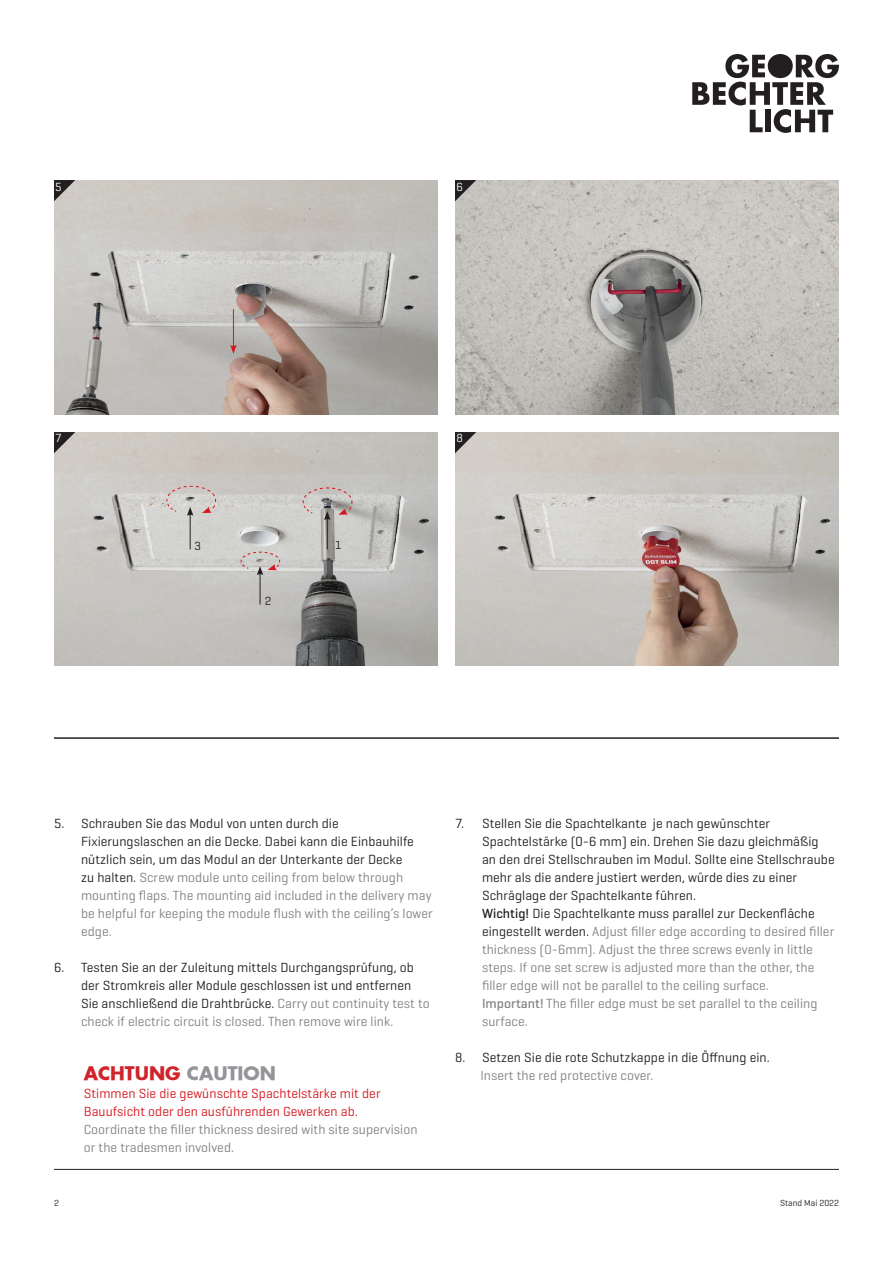
<style>
.page{position:relative;width:893px;height:1263px;background:#fff}
.page>*{position:absolute;margin:0;border:0;box-sizing:border-box;transform-origin:0 0}
.t1{font:700 18px "Futura";color:#d1232a}
.t2{font:13.5px/18px "Geogrotesque";letter-spacing:.005em;color:#231f20}
.t3{font:13.5px/18px "Geogrotesque";letter-spacing:.005em;color:#808285}
.t4{font:13.5px/18px "Geogrotesque";letter-spacing:.005em;color:#d7171f}
.t5{font:12px "Geogrotesque";color:#fff}
.t6{font:12px "Geogrotesque";color:#231f20}
.t7{font:9px "Geogrotesque";color:#231f20}
.s1{color:#231f20}
.s2{color:#808285}
.s3{color:#939598}
.s4{font-weight:500}
.s5{font-weight:500;color:#808285}
</style>
<div class="page">
<svg style="left:692px;top:54px;width:147px;height:79px"></svg>
<div style="left:772px;top:58px;width:16px;height:16px;background:#231f20;border-radius:50%"></div>
<img style="left:54px;top:180px;width:384px;height:234px">
<img style="left:54px;top:432px;width:384px;height:234px">
<img style="left:455px;top:432px;width:384px;height:234px">
<img style="left:455px;top:180px;width:384px;height:234px">
<hr style="left:190px;top:513px;width:1px;height:36px;background:#231f20">
<hr style="left:260px;top:573px;width:1px;height:31px;background:#231f20">
<hr style="left:233px;top:309px;width:1px;height:38px;background:#d7171f">
<svg style="left:230px;top:345px;width:7px;height:9px"></svg>
<hr style="left:327px;top:518px;width:1px;height:31px;background:#231f20">
<hr style="left:54px;top:737px;width:785px;height:2px;background:#231f20">
<hr style="left:54px;top:1169px;width:785px;height:1px;background:#231f20">
<svg style="left:54px;top:180px;width:21px;height:21px"></svg>
<svg style="left:455px;top:180px;width:21px;height:21px"></svg>
<svg style="left:54px;top:432px;width:21px;height:21px"></svg>
<svg style="left:455px;top:432px;width:21px;height:21px"></svg>
<svg style="left:303px;top:487px;width:49px;height:33px;background:#bbb3b1"></svg>
<svg style="left:166px;top:486px;width:50px;height:30px"></svg>
<svg style="left:241px;top:552px;width:39px;height:23px"></svg>
<p class="t5" style="left:55px;top:180px;width:8px">5</p>
<p class="t5" style="left:457px;top:180px;width:8px">6</p>
<p class="t5" style="left:55px;top:430px;width:8px">7</p>
<p class="t6" style="left:195px;top:538px;width:8px">3</p>
<p class="t6" style="left:265px;top:593px;width:8px">2</p>
<p class="t6" style="left:335px;top:538px;width:8px">1</p>
<p class="t5" style="left:457px;top:430px;width:8px">8</p>
<p class="t3" style="left:81px;top:814px;width:353px;text-indent:-27px"><span class="s1">5. Schrauben Sie das Modul von unten durch die Fixierungslaschen an die Decke. Dabei kann die Einbauhilfe nützlich sein, um das Modul an der Unterkante der Decke<br>zu halten.</span> Screw module unto ceiling from below through mounting flaps. The mounting aid included in the delivery may be helpful for keeping the module flush with the ceiling’s lower edge.</p>
<p class="t2" style="left:81px;top:958px;width:350px;text-indent:-27px">6. Testen Sie an der Zuleitung mittels Durchgangsprüfung, ob der Stromkreis aller Module geschlossen ist und entfernen Sie anschließend die Drahtbrücke. <span class="s2">Carry out continuity test to check if electric circuit is closed. Then remove wire link.</span></p>
<h1 class="t1" style="left:84px;top:1061px;width:194px">ACHTUNG <span class="s3">CAUTION</span></h1>
<p class="t4" style="left:84px;top:1084px;width:298px">Stimmen Sie die gewünschte Spachtelstärke mit der<br>Bauufsicht oder den ausführenden Gewerken ab.</p>
<p class="t3" style="left:84px;top:1120px;width:335px">Coordinate the filler thickness desired with site supervision or the tradesmen involved.</p>
<p class="t2" style="left:482px;top:814px;width:354px;text-indent:-27px">7. Stellen Sie die Spachtelkante je nach gewünschter Spachtelstärke (0-6 mm) ein. Drehen Sie dazu gleichmäßig an den drei Stellschrauben im Modul. Sollte eine Stellschraube mehr als die andere justiert werden, würde dies zu einer Schräglage der Spachtelkante führen.<br><span class="s4">Wichtig!</span> Die Spachtelkante muss parallel zur Deckenfläche eingestellt werden. <span class="s2">Adjust filler edge according to desired filler thickness (0-6mm). Adjust the three screws evenly in little steps. If one set screw is adjusted more than the other, the filler edge will not be parallel to the ceiling surface.<br></span><span class="s5">Important!</span> <span class="s2">The filler edge must be set parallel to the ceiling surface.</span></p>
<p class="t2" style="left:455px;top:1048px;width:316px">8. Setzen Sie die rote Schutzkappe in die Öffnung ein.</p>
<p class="t3" style="left:480px;top:1066px;width:175px">Insert the red protective cover.</p>
<p class="t7" style="left:54px;top:1198px;width:6px">2</p>
<p class="t7" style="left:780px;top:1198px;width:60px">Stand Mai 2022</p>
</div>
